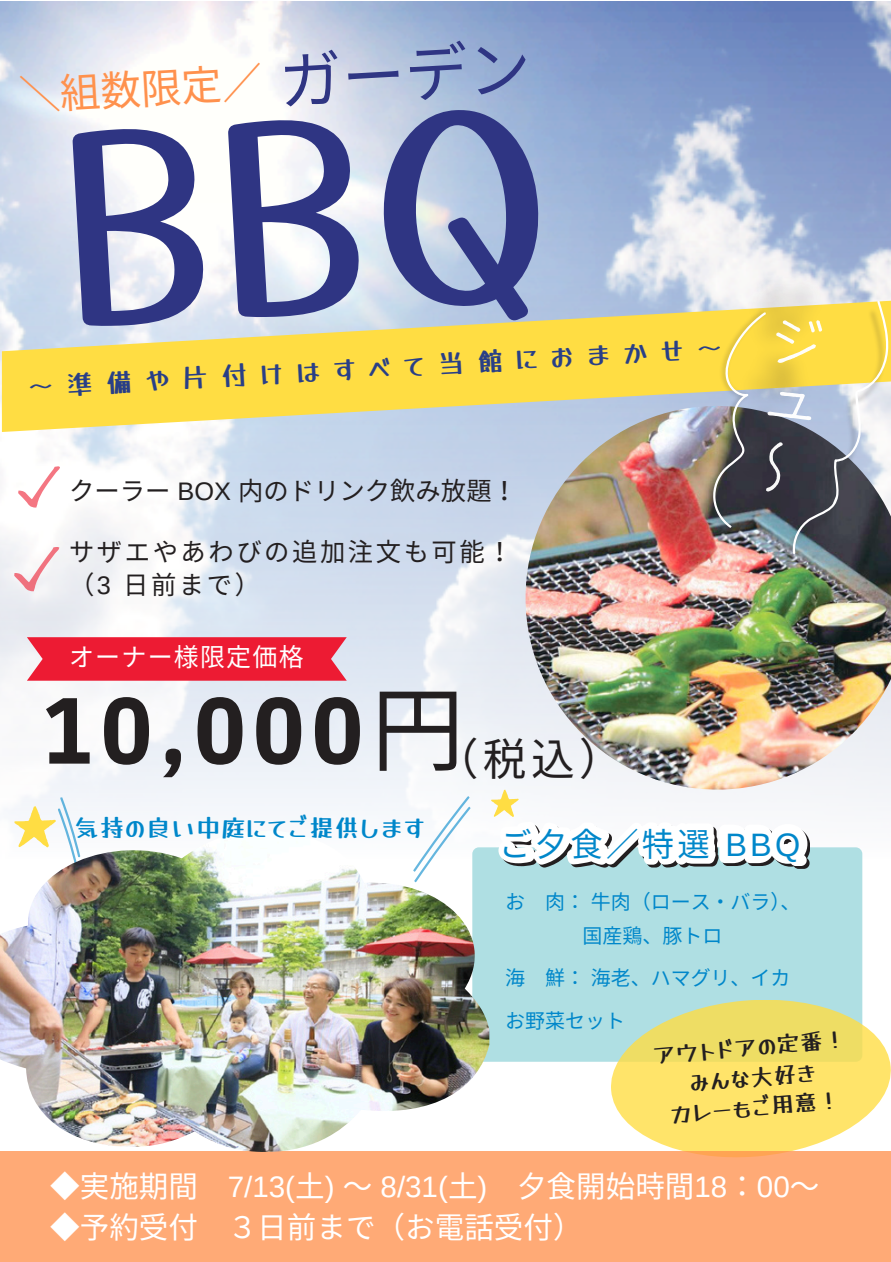
<style>
.page{position:relative;width:891px;height:1262px;background:#fff}
.page>*{position:absolute;margin:0;border:0;box-sizing:border-box;transform-origin:0 0}
.t1{font:700 93.6px "IBM Plex Sans Cond";color:#231f20}
.t2{font:63px "Noto Sans CJ Ksc";color:#2f3583}
.t3{font:43.8px "Noto Sans CJ Ksc";color:#231f20}
.t4{font:40.6px "Noto Sans CJ Ksc";color:#ff914d}
.t5{font:32.4px "Noto Sans CJ Ksc";color:#0087ca}
.t6{font:29.6px "Noto Sans CJ Ksc";color:#fff}
.t7{font:26px "Yusei Magic";color:#293f87}
.t8{font:25.4px "Noto Sans CJ Ksc";letter-spacing:.1em;color:#231f20}
.t9{font:25.4px "Noto Sans CJ Ksc";color:#231f20}
.t10{font:25px "Noto Sans CJ Ksc";letter-spacing:.05em;color:#fff}
.t11{font:24px "Yusei Magic";letter-spacing:.05em;color:#0087ca}
.t12{font:22.2px/30.2px "Yusei Magic";color:#231f20;text-align:center}
.t13{font:20px "Noto Sans CJ Ksc";color:#0087ca}
.s1{font-family:"Arimo"}
.s2{font-family:"Noto Sans CJ Ksc";font-weight:400}
</style>
<div class="page">
<img style="left:0;top:1px;width:891px;height:860px">
<svg style="left:27px;top:637px;width:320px;height:43px"></svg>
<svg style="left:2px;top:301px;width:889px;height:131px;fill:#ffdd43"></svg>
<div style="left:472px;top:847px;width:390px;height:214px;background:#afdfe3;border-radius:7px"></div>
<img style="left:526px;top:406px;width:365px;height:383px">
<svg style="left:14px;top:547px;width:45px;height:44px"></svg>
<svg style="left:18px;top:466px;width:42px;height:41px"></svg>
<svg style="left:413px;top:796px;width:58px;height:34px"></svg>
<svg style="left:611px;top:999px;width:280px;height:153px"></svg>
<img style="left:701px;top:256px;width:140px;height:247px">
<img style="left:705px;top:305px;width:8px;height:230px">
<img style="left:781px;top:305px;width:108px;height:267px">
<svg style="left:14px;top:797px;width:66px;height:33px"></svg>
<svg style="left:491px;top:789px;width:319px;height:80px"></svg>
<svg style="left:713px;top:301px;width:175px;height:253px"></svg>
<div style="left:0;top:1152px;width:891px;height:109px;background:#ffaa76"></div>
<img style="left:0;top:830px;width:490px;height:322px">
<svg style="left:72px;top:103px;width:472px;height:224px"></svg>
<p class="t4" style="left:18px;top:63px;width:245px;rotate:-3deg">＼組数限定／</p>
<h2 class="t2" style="left:277px;top:31px;width:254px;rotate:-3deg">ガーデン</h2>
<p class="t7" style="left:27px;top:365px;width:697px;rotate:-3deg">～準備や片付けはすべて当館におまかせ～</p>
<p class="t9" style="left:69px;top:471px;width:428px">クーラー <span class="s1">BOX</span> 内のドリンク飲み放題！</p>
<p class="t8" style="left:69px;top:531px;width:424px">サザエやあわびの追加注文も可能！</p>
<h5 class="t8" style="left:69px;top:564px;width:193px">（<span class="s1">3</span> 日前まで）</h5>
<h1 class="t10" style="left:69px;top:636px;width:235px">オーナー様限定価格</h1>
<h4 class="t1" style="left:43px;top:667px;width:424px">10,000<span class="s2">円</span></h4>
<p class="t3" style="left:435px;top:724px;width:190px">（税込）</p>
<p class="t11" style="left:75px;top:809px;width:351px">気持の良い中庭にてご提供します</p>
<p class="t5" style="left:499px;top:819px;width:303px">ご夕食／特選 <span class="s1">BBQ</span></p>
<p class="t13" style="left:505px;top:885px;width:297px">お 肉： 牛肉（ロース・バラ）、</p>
<p class="t13" style="left:583px;top:919px;width:141px">国産鶏、豚トロ</p>
<p class="t13" style="left:505px;top:961px;width:287px">海 鮮： 海老、ハマグリ、イカ</p>
<p class="t13" style="left:505px;top:1005px;width:121px">お野菜セット</p>
<p class="t12" style="left:652px;top:1039px;width:194px;rotate:-5deg">アウトドアの定番！みんな大好き<br>カレーもご用意！</p>
<h4 class="t6" style="left:50px;top:1162px;width:768px">◆実施期間 <span class="s1">7/13(</span>土<span class="s1">)</span> ～ <span class="s1">8/31(</span>土<span class="s1">)</span> 夕食開始時間<span class="s1">18</span>： <span class="s1">00</span>～</h4>
<h4 class="t6" style="left:50px;top:1203px;width:534px">◆予約受付 ３日前まで（お電話受付）</h4>
</div>
